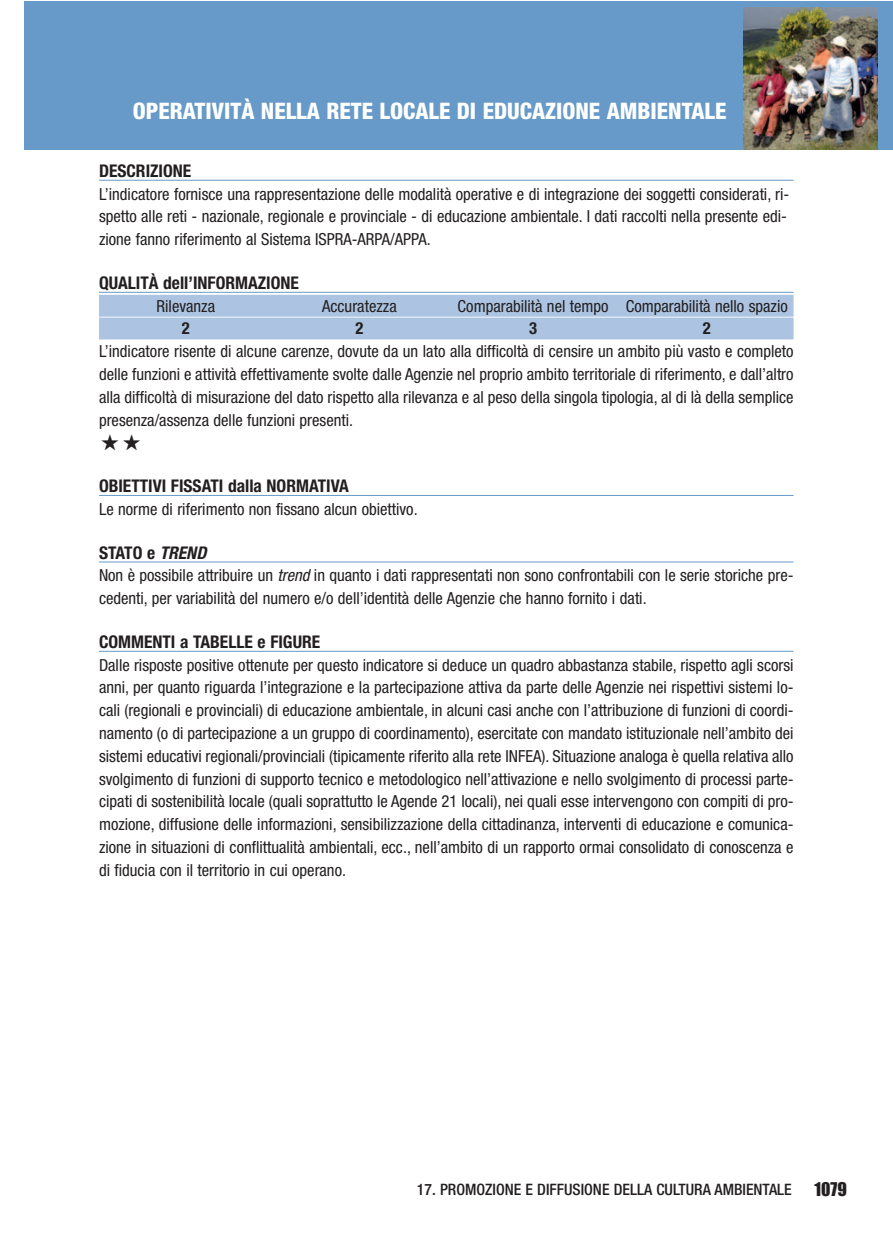
<style>
.page{position:relative;width:893px;height:1241px;background:#fff}
.page>*{position:absolute;margin:0;border:0;box-sizing:border-box;transform-origin:0 0}
.t1{font:800 condensed 22.75px "Helvetica Neue";color:#fff}
.t2{font:700 condensed 17.5px "Helvetica Neue";color:#231f20}
.t3{font:17.5px "Impact";color:#231f20}
.t4{font:condensed 16.62px/22.8px "Helvetica Neue";color:#231f20}
.t5{font:700 condensed 16.62px "Helvetica Neue";color:#231f20}
.t6{font:500 condensed 15.75px "Helvetica Neue";color:#231f20}
.s1{font-style:italic}
</style>
<div class="page">
<div style="left:25px;top:1px;width:868px;height:148px;background:#679ac8"></div>
<img style="left:744px;top:8px;width:134px;height:141px">
<hr style="left:99px;top:180px;width:694px;height:1px;background:#679ac8">
<hr style="left:99px;top:292px;width:694px;height:1px;background:#679ac8">
<div style="left:99px;top:295px;width:694px;height:21px;background:#acc4e1"></div>
<div style="left:99px;top:317px;width:694px;height:22px;background:#acc4e1"></div>
<hr style="left:99px;top:495px;width:694px;height:1px;background:#679ac8">
<hr style="left:99px;top:561px;width:694px;height:1px;background:#679ac8">
<hr style="left:99px;top:651px;width:694px;height:1px;background:#679ac8">
<h1 class="t1" style="left:133px;top:102px;width:595px">OPERATIVITÀ NELLA RETE LOCALE DI EDUCAZIONE AMBIENTALE</h1>
<p class="t2" style="left:99px;top:164px;width:94px">DESCRIZIONE</p>
<p class="t4" style="left:99px;top:184px;width:692px">L’indicatore fornisce una rappresentazione delle modalità operative e di integrazione dei soggetti considerati, ri&shy;spetto alle reti - nazionale, regionale e provinciale - di educazione ambientale. I dati raccolti nella presente edi&shy;zione fanno riferimento al Sistema ISPRA-ARPA/APPA.</p>
<p class="t2" style="left:99px;top:276px;width:201px">QUALITÀ dell’INFORMAZIONE</p>
<p class="t4" style="left:157px;top:296px;width:60px">Rilevanza</p>
<p class="t4" style="left:322px;top:296px;width:76px">Accuratezza</p>
<p class="t4" style="left:458px;top:296px;width:332px">Comparabilità nel tempo Comparabilità nello spazio</p>
<p class="t5" style="left:182px;top:322px;width:9px">2</p>
<p class="t5" style="left:355px;top:322px;width:9px">2</p>
<p class="t5" style="left:529px;top:322px;width:9px">3</p>
<p class="t5" style="left:703px;top:322px;width:9px">2</p>
<p class="t4" style="left:99px;top:341px;width:696px;text-align:justify">L’indicatore risente di alcune carenze, dovute da un lato alla difficoltà di censire un ambito più vasto e completo delle funzioni e attività effettivamente svolte dalle Agenzie nel proprio ambito territoriale di riferimento, e dall’altro alla difficoltà di misurazione del dato rispetto alla rilevanza e al peso della singola tipologia, al di là della semplice presenza/assenza delle funzioni presenti.</p>
<p class="t2" style="left:99px;top:479px;width:251px">OBIETTIVI FISSATI dalla NORMATIVA</p>
<p class="t4" style="left:99px;top:499px;width:320px">Le norme di riferimento non fissano alcun obiettivo.</p>
<p class="t2" style="left:99px;top:546px;width:112px">STATO e <span class="s1">TREND</span></p>
<p class="t4" style="left:99px;top:565px;width:696px">Non è possibile attribuire un <span class="s1">trend</span>in quanto i dati rappresentati non sono confrontabili con le serie storiche pre&shy;cedenti, per variabilità del numero e/o dell’identità delle Agenzie che hanno fornito i dati.</p>
<p class="t2" style="left:99px;top:635px;width:223px">COMMENTI a TABELLE e FIGURE</p>
<p class="t4" style="left:99px;top:654px;width:696px;text-align:justify">Dalle risposte positive ottenute per questo indicatore si deduce un quadro abbastanza stabile, rispetto agli scorsi anni, per quanto riguarda l’integrazione e la partecipazione attiva da parte delle Agenzie nei rispettivi sistemi lo&shy;cali (regionali e provinciali) di educazione ambientale, in alcuni casi anche con l’attribuzione di funzioni di coordi&shy;namento (o di partecipazione a un gruppo di coordinamento), esercitate con mandato istituzionale nell’ambito dei sistemi educativi regionali/provinciali (tipicamente riferito alla rete INFEA). Situazione analoga è quella relativa allo svolgimento di funzioni di supporto tecnico e metodologico nell’attivazione e nello svolgimento di processi parte&shy;cipati di sostenibilità locale (quali soprattutto le Agende 21 locali), nei quali esse intervengono con compiti di pro&shy;mozione, diffusione delle informazioni, sensibilizzazione della cittadinanza, interventi di educazione e comunica&shy;zione in situazioni di conflittualità ambientali, ecc., nell’ambito di un rapporto ormai consolidato di conoscenza e di fiducia con il territorio in cui operano.</p>
<p class="t6" style="left:417px;top:1183px;width:376px">17. PROMOZIONE E DIFFUSIONE DELLA CULTURA AMBIENTALE</p>
<p class="t3" style="left:815px;top:1183px;width:34px">1079</p>
</div>
